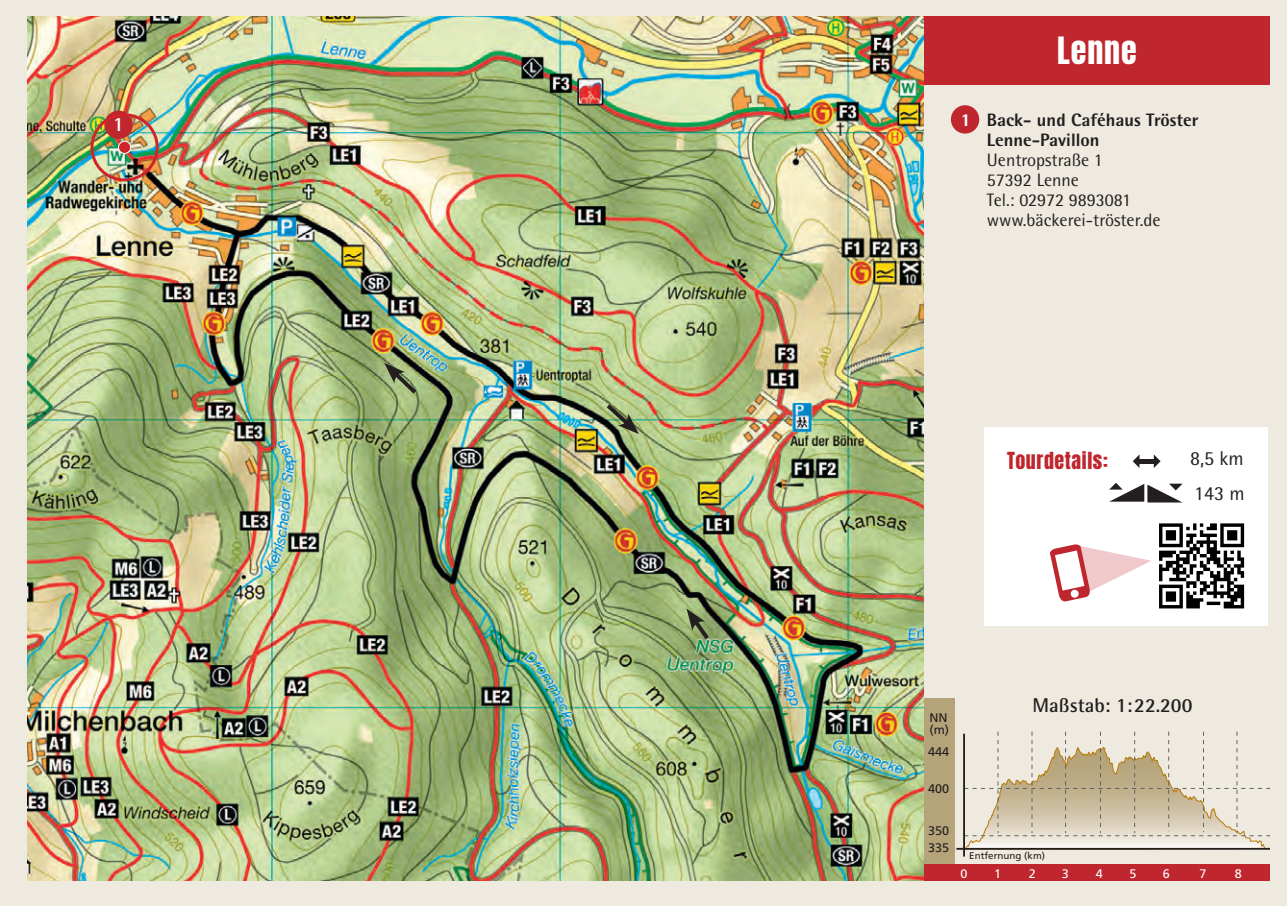
<style>
.page{position:relative;width:1287px;height:906px;background:#fff}
.page>*{position:absolute;margin:0;border:0;box-sizing:border-box;transform-origin:0 0}
.t1{font:32px "Anton";letter-spacing:.03em;color:#fff}
.t2{font:700 20px "Rotis Semi Sans Std";color:#231f20}
.t3{font:20px "Anton";letter-spacing:.03em;color:#c0262d}
.t4{font:20px "Rotis Semi Sans Std";color:#231f20}
.t5{font:700 20px "Rotis Semi Sans Std";color:#fff}
.t6{font:18px/20px "Rotis Semi Sans Std";color:#231f20}
.t7{font:12.4px/17.6px "Frutiger";color:#231f20}
.t8{font:12.4px "Frutiger";color:#fff}
.t9{font:9.6px "Frutiger";color:#231f20}
.s1{font-weight:800;color:#fff}
.s2{font-weight:800}
</style>
<div class="page">
<div style="left:0;top:0;width:1286px;height:906px;background:#efeae0"></div>
<img style="left:28px;top:16px;width:896px;height:865px">
<div style="left:924px;top:698px;width:30px;height:183px;background:#b5a379"></div>
<div style="left:924px;top:865px;width:345px;height:16px;background:#c0262d"></div>
<svg style="left:964px;top:732px;width:305px;height:116px"></svg>
<hr style="left:956px;top:848px;width:313px;height:2px;background:#231f20">
<hr style="left:963px;top:734px;width:2px;height:122px;background:#231f20">
<div style="left:924px;top:16px;width:345px;height:68px;background:#c0262d"></div>
<div style="left:984px;top:427px;width:283px;height:199px;background:#fff"></div>
<svg style="left:1159px;top:523px;width:85px;height:85px"></svg>
<svg style="left:1050px;top:544px;width:101px;height:58px"></svg>
<hr style="left:1135px;top:459px;width:21px;height:4px;background:#231f20">
<svg style="left:1132px;top:455px;width:7px;height:13px"></svg>
<svg style="left:1153px;top:454px;width:7px;height:14px"></svg>
<svg style="left:1109px;top:483px;width:73px;height:19px"></svg>
<div style="left:950px;top:105px;width:29px;height:29px;background:#c0262d;border-radius:50%"></div>
<div style="left:104px;top:111px;width:29px;height:28px;background:#c0262d;border-radius:50%"></div>
<div style="left:118px;top:141px;width:13px;height:12px;background:#d1232a;border-radius:50%"></div>
<div style="left:118px;top:141px;width:13px;height:13px;border:1px solid #fff;border-radius:50%"></div>
<div style="left:90px;top:113px;width:69px;height:68px;border:3px solid #d1232a;border-radius:50%"></div>
<svg style="left:602px;top:400px;width:37px;height:34px"></svg>
<svg style="left:686px;top:608px;width:26px;height:36px"></svg>
<svg style="left:384px;top:363px;width:36px;height:35px"></svg>
<p class="t5" style="left:113px;top:112px;width:12px">1</p>
<p class="t1" style="left:1057px;top:34px;width:81px">Lenne</p>
<p class="t6" style="left:986px;top:110px;width:213px;text-indent:-26px"><span class="s1">1</span> <span class="s2">Back- und Caféhaus Tröster<br>Lenne-Pavillon<br></span>Uentropstraße 1<br>57392 Lenne<br>Tel.: 02972 9893081 www.bäckerei-tröster.de</p>
<p class="t3" style="left:1007px;top:450px;width:102px">Tourdetails:</p>
<p class="t4" style="left:1190px;top:447px;width:55px">8,5 km</p>
<p class="t4" style="left:1194px;top:482px;width:52px">143 m</p>
<p class="t7" style="left:929px;top:709px;width:20px">NN</p>
<p class="t7" style="left:929px;top:720px;width:21px">(m)</p>
<p class="t7" style="left:928px;top:743px;width:23px">444</p>
<p class="t7" style="left:928px;top:780px;width:23px">400</p>
<p class="t2" style="left:1032px;top:693px;width:161px">Maßstab: 1:22.200</p>
<p class="t7" style="left:928px;top:821px;width:23px">350<br>335</p>
<p class="t9" style="left:969px;top:850px;width:77px">Entfernung (km)</p>
<p class="t8" style="left:960px;top:866px;width:9px">0</p>
<p class="t8" style="left:994px;top:866px;width:9px">1</p>
<p class="t8" style="left:1029px;top:866px;width:9px">2</p>
<p class="t8" style="left:1061px;top:866px;width:9px">3</p>
<p class="t8" style="left:1095px;top:866px;width:9px">4</p>
<p class="t8" style="left:1129px;top:866px;width:9px">5</p>
<p class="t8" style="left:1162px;top:866px;width:9px">6</p>
<p class="t8" style="left:1199px;top:866px;width:9px">7</p>
<p class="t8" style="left:1234px;top:866px;width:9px">8</p>
</div>
